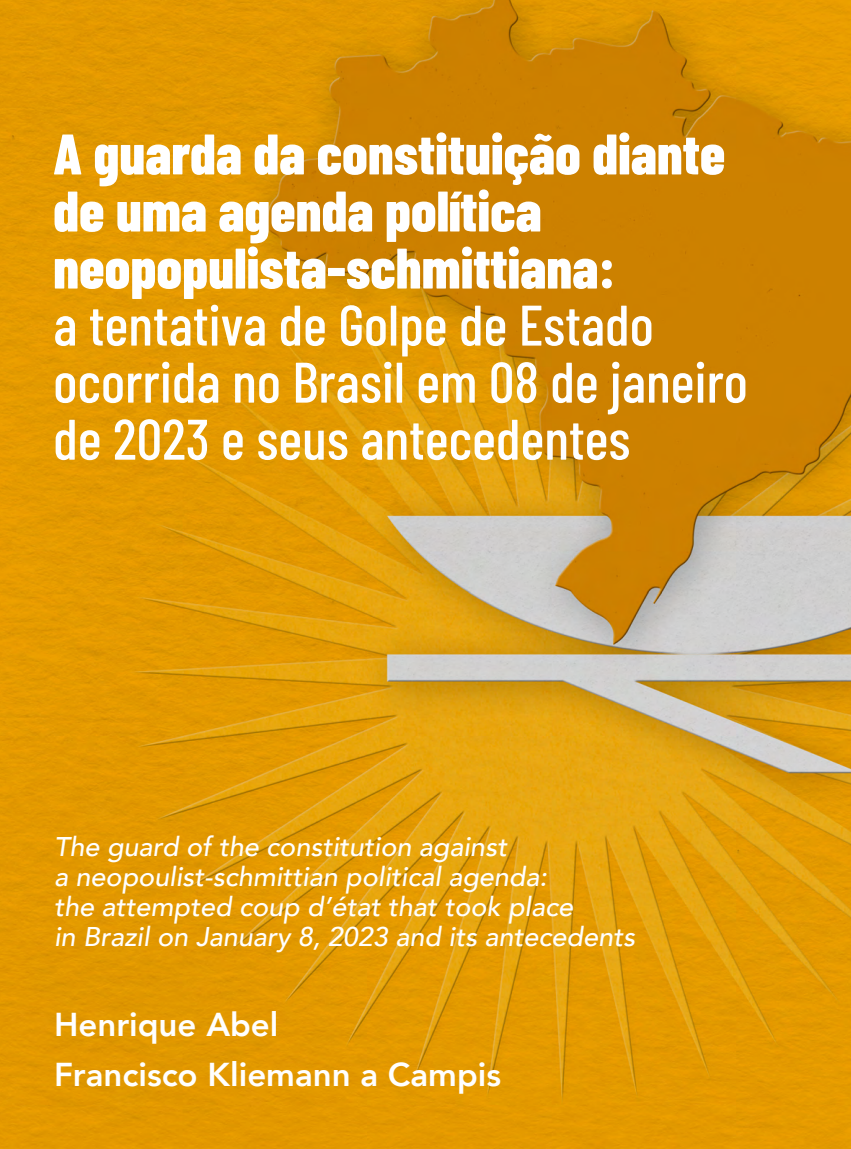
<style>
.page{position:relative;width:851px;height:1149px;background:#fff}
.page>*{position:absolute;margin:0;border:0;box-sizing:border-box;transform-origin:0 0}
.t1{font:500 57px/57px "Barlow Condensed";color:#fff}
.t2{font:800 57px/57px "Barlow Condensed";color:#fff}
.t3{font:800 33px/49.5px "Avenir";color:#fff}
.t4{font:italic 500 27px/30px "Avenir";color:#fff}
</style>
<div class="page">
<img style="left:0;top:0;width:850px;height:1148px">
<h1 class="t2" style="left:53px;top:123px;width:673px">A guarda da constituição diante de uma agenda política neopopulista-schmittiana:</h1>
<h1 class="t1" style="left:53px;top:292px;width:696px">a tentativa de Golpe de Estado ocorrida no Brasil em 08 de janeiro de 2023 e seus antecedentes</h1>
<p class="t4" style="left:54px;top:831px;width:582px">The guard of the constitution against<br>a neopoulist-schmittian political agenda:<br>the attempted coup d’état that took place<br>in Brazil on January 8, 2023 and its antecedents</p>
<p class="t3" style="left:54px;top:999px;width:448px">Henrique Abel<br>Francisco Kliemann a Campis</p>
</div>
